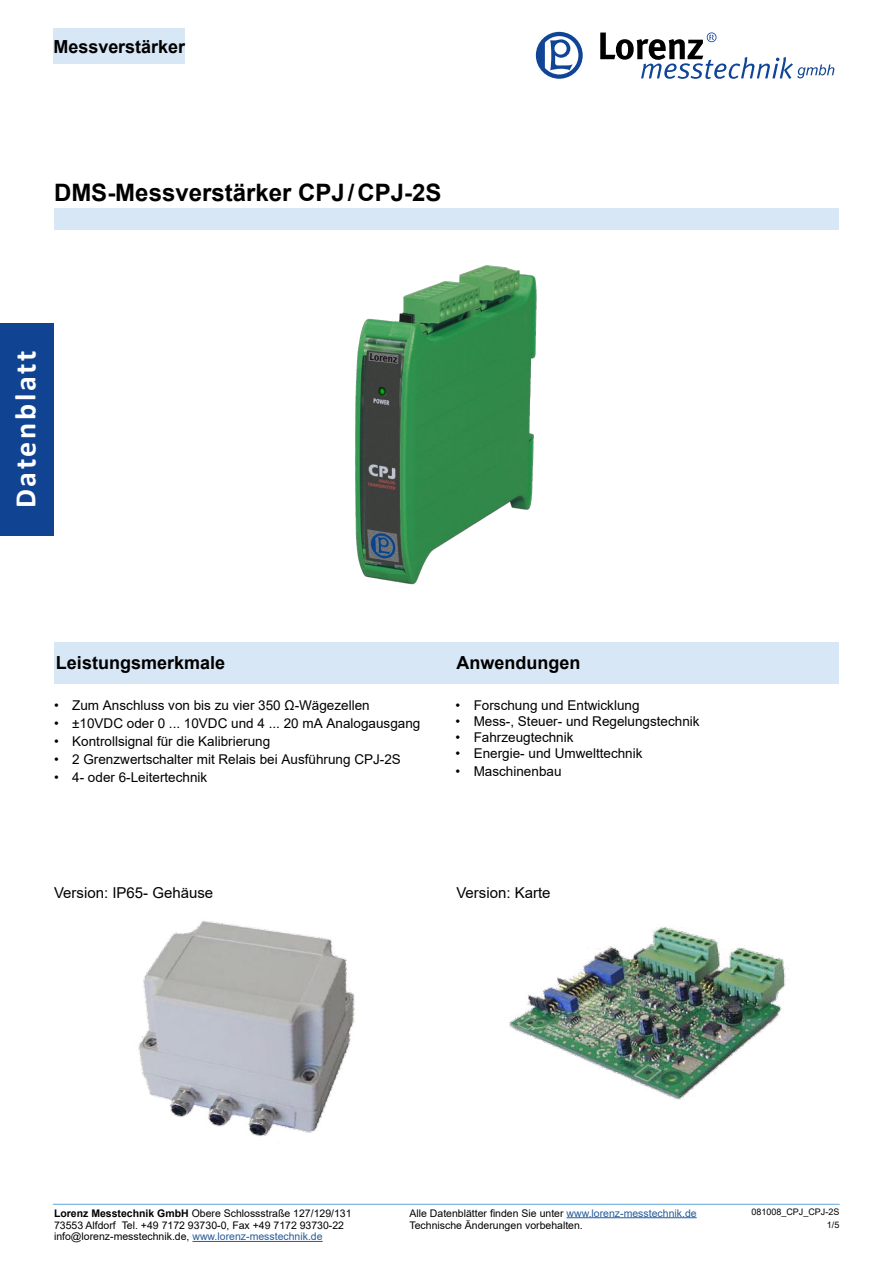
<style>
.page{position:relative;width:893px;height:1263px;background:#fff}
.page>*{position:absolute;margin:0;border:0;box-sizing:border-box;transform-origin:0 0}
.t1{font:700 30px "Calibri";letter-spacing:.09em;color:#fff}
.t2{font:700 24px "Arial";color:#000}
.t3{font:700 18px "Arial";color:#000}
.t4{font:15px "Arial";color:#000}
.t5{font:13.5px "Arial";color:#000}
.t6{font:10.5px/12.6px "Arial";color:#000}
.t7{font:9px/12.6px "Arial";color:#000;text-align:right}
.s1{font-weight:700}
.s2{color:#275b9b}
</style>
<div class="page">
<div style="left:53px;top:29px;width:132px;height:35px;background:#d8e7f6"></div>
<svg style="left:536px;top:32px;width:47px;height:47px"></svg>
<svg style="left:600px;top:32px;width:234px;height:47px"></svg>
<div style="left:0;top:323px;width:53px;height:213px;background:#104493"></div>
<hr style="left:192px;top:1241px;width:131px;height:1px;background:#275b9b">
<hr style="left:566px;top:1217px;width:131px;height:1px;background:#275b9b">
<hr style="left:53px;top:1204px;width:787px;height:1px;background:#6fb0e0">
<img style="left:355px;top:265px;width:182px;height:320px">
<div style="left:54px;top:642px;width:785px;height:42px;background:#d8e7f6"></div>
<div style="left:54px;top:208px;width:785px;height:22px;background:#d8e7f6"></div>
<img style="left:138px;top:920px;width:217px;height:216px">
<img style="left:509px;top:927px;width:277px;height:173px">
<h3 class="t3" style="left:53px;top:34px;width:133px">Messverstärker</h3>
<h2 class="t2" style="left:54px;top:175px;width:389px">DMS-Messverstärker CPJ/CPJ-2S</h2>
<h1 class="t1" style="left:4px;top:508px;width:159px;rotate:-90deg">Datenblatt</h1>
<h3 class="t3" style="left:56px;top:650px;width:171px">Leistungsmerkmale</h3>
<h3 class="t3" style="left:456px;top:650px;width:126px">Anwendungen</h3>
<p class="t5" style="left:455px;top:695px;width:186px">• Forschung und Entwicklung</p>
<p class="t5" style="left:455px;top:712px;width:246px">• Mess-, Steuer- und Regelungstechnik</p>
<p class="t5" style="left:455px;top:728px;width:120px">• Fahrzeugtechnik</p>
<p class="t5" style="left:455px;top:744px;width:189px">• Energie- und Umwelttechnik</p>
<p class="t5" style="left:455px;top:762px;width:108px">• Maschinenbau</p>
<p class="t5" style="left:54px;top:696px;width:317px">• Zum Anschluss von bis zu vier 350 Ω-Wägezellen</p>
<p class="t5" style="left:54px;top:714px;width:368px">• ±10VDC oder 0 ... 10VDC und 4 ... 20 mA Analogausgang</p>
<p class="t5" style="left:54px;top:732px;width:218px">• Kontrollsignal für die Kalibrierung</p>
<p class="t5" style="left:54px;top:750px;width:348px">• 2 Grenzwertschalter mit Relais bei Ausführung CPJ-2S</p>
<p class="t5" style="left:54px;top:768px;width:155px">• 4- oder 6-Leitertechnik</p>
<p class="t4" style="left:54px;top:882px;width:161px">Version: IP65- Gehäuse</p>
<p class="t4" style="left:456px;top:882px;width:96px">Version: Karte</p>
<p class="t6" style="left:54px;top:1206px;width:299px"><span class="s1">Lorenz Messtechnik GmbH</span> Obere Schlossstraße 127/129/131<br>73553 Alfdorf Tel. +49 7172 93730-0, Fax +49 7172 93730-22</p>
<p class="t6" style="left:54px;top:1230px;width:270px">info@lorenz-messtechnik.de, <span class="s2">www.lorenz-messtechnik.de</span></p>
<p class="t6" style="left:409px;top:1206px;width:289px">Alle Datenblätter finden Sie unter <span class="s2">www.lorenz-messtechnik.de<br></span>Technische Änderungen vorbehalten.</p>
<p class="t7" style="left:751px;top:1206px;width:90px">081008_CPJ_CPJ-2S<br>1/5</p>
</div>
